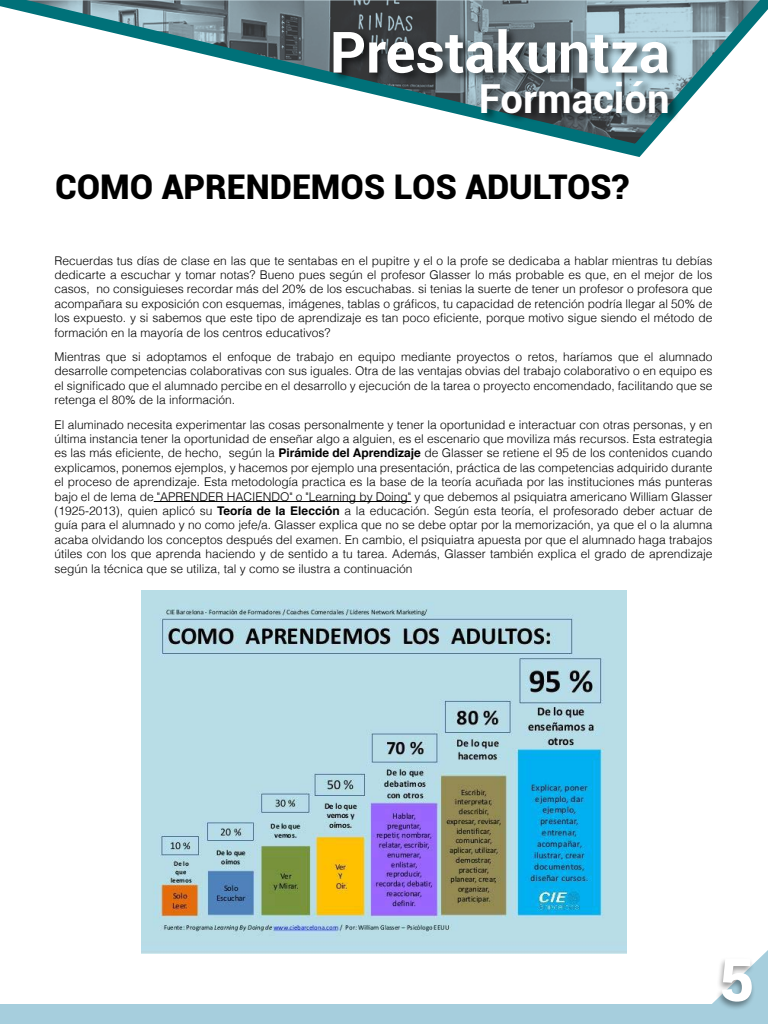
<style>
.page{position:relative;width:768px;height:1024px;background:#fff}
.page>*{position:absolute;margin:0;border:0;box-sizing:border-box;transform-origin:0 0}
.t1{font:900 60px "Roboto";color:#fff}
.t2{font:700 57px "Roboto";color:#fff}
.t3{font:700 40px "Roboto";color:#fff}
.t4{font:900 34px "Roboto";color:#000}
.t5{font:300 12px/14.4px "Helvetica";color:#000;text-align:justify}
.s1{font-weight:700}
</style>
<div class="page">
<div style="left:0;top:1004px;width:768px;height:20px;background:#a6cedd"></div>
<svg style="left:712px;top:950px;width:56px;height:54px"></svg>
<div style="left:716px;top:957px;width:40px;height:54px;background:#000;opacity:.4"></div>
<svg style="left:0;top:0;width:768px;height:157px"></svg>
<hr style="left:154px;top:501px;width:257px;height:1px;background:#000">
<div style="left:332px;top:26px;width:347px;height:97px;background:#000;opacity:.6"></div>
<img style="left:142px;top:590px;width:484px;height:364px">
<h2 class="t2" style="left:330px;top:12px;width:341px">Prestakuntza</h2>
<h3 class="t3" style="left:479px;top:70px;width:192px">Formación</h3>
<h3 class="t4" style="left:55px;top:163px;width:576px">COMO APRENDEMOS LOS ADULTOS?</h3>
<p class="t5" style="left:54px;top:252px;width:660px">Recuerdas tus días de clase en las que te sentabas en el pupitre y el o la profe se dedicaba a hablar mientras tu debías dedicarte a escuchar y tomar notas? Bueno pues según el profesor Glasser lo más probable es que, en el mejor de los casos, no consiguieses recordar más del 20% de los escuchabas. si tenias la suerte de tener un profesor o profesora que acompañara su exposición con esquemas, imágenes, tablas o gráficos, tu capacidad de retención podría llegar al 50% de los expuesto. y si sabemos que este tipo de aprendizaje es tan poco eficiente, porque motivo sigue siendo el método de formación en la mayoría de los centros educativos?</p>
<p class="t5" style="left:54px;top:349px;width:660px">Mientras que si adoptamos el enfoque de trabajo en equipo mediante proyectos o retos, haríamos que el alumnado desarrolle competencias colaborativas con sus iguales. Otra de las ventajas obvias del trabajo colaborativo o en equipo es el significado que el alumnado percibe en el desarrollo y ejecución de la tarea o proyecto encomendado, facilitando que se retenga el 80% de la información.</p>
<p class="t5" style="left:54px;top:416px;width:660px">El aluminado necesita experimentar las cosas personalmente y tener la oportunidad e interactuar con otras personas, y en última instancia tener la oportunidad de enseñar algo a alguien, es el escenario que moviliza más recursos. Esta estrategia es las más eficiente, de hecho, según la <span class="s1">Pirámide del Aprendizaje</span> de Glasser se retiene el 95 de los contenidos cuando explicamos, ponemos ejemplos, y hacemos por ejemplo una presentación, práctica de las competencias adquirido durante el proceso de aprendizaje. Esta metodología practica es la base de la teoría acuñada por las instituciones más punteras bajo el de lema de "APRENDER HACIENDO" o "Learning by Doing" y que debemos al psiquiatra americano William Glasser (1925-2013), quien aplicó su <span class="s1">Teoría de la Elección</span> a la educación. Según esta teoría, el profesorado deber actuar de guía para el alumnado y no como jefe/a. Glasser explica que no se debe optar por la memorización, ya que el o la alumna acaba olvidando los conceptos después del examen. En cambio, el psiquiatra apuesta por que el alumnado haga trabajos útiles con los que aprenda haciendo y de sentido a tu tarea. Además, Glasser también explica el grado de aprendizaje según la técnica que se utiliza, tal y como se ilustra a continuación</p>
<h1 class="t1" style="left:719px;top:937px;width:36px">5</h1>
</div>
